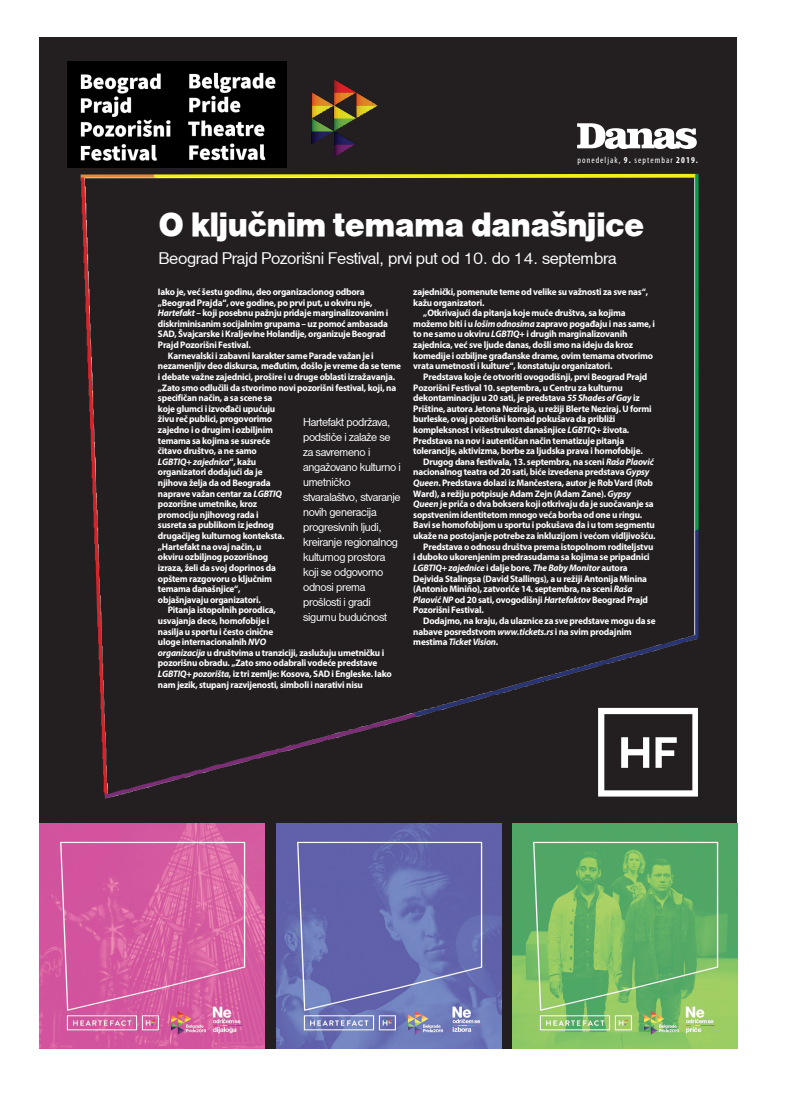
<style>
.page{position:relative;width:794px;height:1098px;background:#fff}
.page>*{position:absolute;margin:0;border:0;box-sizing:border-box;transform-origin:0 0}
.t1{font:900 35px "Nimbus Re Sans";letter-spacing:-.02em;color:#fff}
.t2{font:17.5px "Nimbus Re Sans";letter-spacing:-.015em;color:#fff}
.t3{font:12px/15px "Nimbus Re Sans";letter-spacing:-.025em;color:#fff}
.t4{font:700 9.5px "Myriad YU Pro";letter-spacing:-.02em;color:#fff}
.t5{font:italic 700 9.5px "Myriad YU Pro";letter-spacing:-.02em;color:#fff}
.t6{font:9px "Myriad YU Pro Cond";letter-spacing:.115em;color:#fff}
.s1{font-weight:700}
.s2{font-style:italic}
.s3{font-style:normal}
</style>
<div class="page">
<div style="left:40px;top:37px;width:697px;height:1010px;background:#231f20"></div>
<svg style="left:577px;top:123px;width:120px;height:26px"></svg>
<img style="left:101px;top:174px;width:597px;height:624px">
<img style="left:276px;top:823px;width:225px;height:224px">
<img style="left:68px;top:61px;width:219px;height:107px">
<img style="left:512px;top:823px;width:225px;height:224px">
<img style="left:40px;top:823px;width:224px;height:224px">
<svg style="left:311px;top:92px;width:44px;height:65px"></svg>
<img style="left:334px;top:80px;width:44px;height:63px">
<p class="t6" style="left:577px;top:157px;width:122px">ponedeljak, <span class="s1">9.</span> septembar <span class="s1">2019.</span></p>
<h1 class="t1" style="left:158px;top:203px;width:487px">O klju~nim temama dana{njice</h1>
<h2 class="t2" style="left:158px;top:248px;width:460px">Beograd Prajd Pozori{ni Festival, prvi put od 10. do 14. septembra</h2>
<p class="t4" style="left:158px;top:288px;width:208px">Iako je, ve} {estu godinu, deo organizacionog odbora</p>
<p class="t4" style="left:158px;top:299px;width:216px">„Beograd Prajda“, ove godine, po prvi put, u okviru nje,</p>
<p class="t4" style="left:158px;top:309px;width:232px"><span class="s2">Hartefakt</span> – koji posebnu pa`nju pridaje marginalizovanim i</p>
<p class="t4" style="left:158px;top:320px;width:232px">diskriminisanim socijalnim grupama – uz pomo} ambasada</p>
<p class="t4" style="left:158px;top:330px;width:229px">SAD, [vajcarske i Kraljevine Holandije, organizuje Beograd</p>
<p class="t4" style="left:158px;top:341px;width:94px">Prajd Pozori{ni Festival.</p>
<p class="t4" style="left:168px;top:352px;width:207px">Karnevalski i zabavni karakter same Parade va`an je i</p>
<p class="t4" style="left:158px;top:362px;width:245px">nezamenljiv deo diskursa, me|utim, do{lo je vreme da se teme</p>
<p class="t4" style="left:158px;top:373px;width:239px">i debate va`ne zajednici, pro{ire i u druge oblasti izra`avanja.</p>
<p class="t4" style="left:158px;top:383px;width:240px">„Zato smo odlu~ili da stvorimo novi pozori{ni festival, koji, na</p>
<p class="t4" style="left:158px;top:394px;width:116px">specifi~an na~in, a sa scene sa</p>
<p class="t4" style="left:158px;top:405px;width:119px">koje glumci i izvo|a~i upu}uju</p>
<p class="t4" style="left:158px;top:415px;width:116px">`ivu re~ publici, progovorimo</p>
<p class="t4" style="left:158px;top:426px;width:117px">zajedno i o drugim i ozbiljnim</p>
<p class="t4" style="left:158px;top:436px;width:114px">temama sa kojima se susre}e</p>
<p class="t4" style="left:158px;top:447px;width:100px">~itavo dru{tvo, a ne samo</p>
<p class="t5" style="left:158px;top:458px;width:100px">LGBTIQ+ zajednica<span class="s3">“, ka`u</span></p>
<p class="t4" style="left:158px;top:468px;width:106px">organizatori dodaju}i da je</p>
<p class="t4" style="left:158px;top:479px;width:114px">njihova `elja da od Beograda</p>
<p class="t4" style="left:158px;top:489px;width:126px">naprave va`an centar za <span class="s2">LGBTIQ</span></p>
<p class="t4" style="left:158px;top:500px;width:101px">pozori{ne umetnike, kroz</p>
<p class="t4" style="left:158px;top:511px;width:102px">promociju njihovog rada i</p>
<p class="t4" style="left:158px;top:521px;width:117px">susreta sa publikom iz jednog</p>
<p class="t4" style="left:158px;top:532px;width:128px">druga~ijeg kulturnog konteksta.</p>
<p class="t4" style="left:158px;top:542px;width:105px">„Hartefakt na ovaj na~in, u</p>
<p class="t4" style="left:158px;top:553px;width:112px">okviru ozbiljnog pozori{nog</p>
<p class="t4" style="left:158px;top:564px;width:120px">izraza, `eli da svoj doprinos da</p>
<p class="t4" style="left:158px;top:574px;width:116px">op{tem razgovoru o klju~nim</p>
<p class="t4" style="left:158px;top:585px;width:84px">temama dana{njice“,</p>
<p class="t4" style="left:158px;top:595px;width:104px">obja{njavaju organizatori.</p>
<p class="t4" style="left:168px;top:606px;width:109px">Pitanja istopolnih porodica,</p>
<p class="t4" style="left:158px;top:617px;width:113px">usvajanja dece, homofobije i</p>
<p class="t4" style="left:158px;top:627px;width:117px">nasilja u sportu i ~esto cini~ne</p>
<p class="t4" style="left:158px;top:638px;width:110px">uloge internacionalnih <span class="s2">NVO</span></p>
<p class="t4" style="left:158px;top:648px;width:228px"><span class="s2">organizacija</span> u dru{tvima u tranziciji, zaslu`uju umetni~ku i</p>
<p class="t4" style="left:158px;top:659px;width:221px">pozori{nu obradu. „Zato smo odabrali vode}e predstave</p>
<p class="t4" style="left:158px;top:670px;width:235px"><span class="s2">LGBTIQ+ pozori{ta</span>, iz tri zemlje: Kosova, SAD i Engleske. Iako</p>
<p class="t4" style="left:158px;top:680px;width:206px">nam jezik, stupanj razvijenosti, simboli i narativi nisu</p>
<p class="t3" style="left:303px;top:414px;width:99px">Hartefakt podr`ava, podsti~e i zala`e se za savremeno i anga`ovano kulturno i umetni~ko stvarala{tvo, stvaranje novih generacija progresivnih ljudi, kreiranje regionalnog kulturnog prostora koji se odgovorno odnosi prema pro{losti i gradi sigurnu budu}nost</p>
<p class="t4" style="left:413px;top:288px;width:236px">zajedni~ki, pomenute teme od velike su va`nosti za sve nas“,</p>
<p class="t4" style="left:413px;top:299px;width:73px">ka`u organizatori.</p>
<p class="t4" style="left:423px;top:309px;width:204px">„Otkrivaju}i da pitanja koje mu~e dru{tva, sa kojima</p>
<p class="t4" style="left:413px;top:320px;width:243px">mo`emo biti i u <span class="s2">lo{im odnosima</span> zapravo poga|aju i nas same, i</p>
<p class="t4" style="left:413px;top:330px;width:216px">to ne samo u okviru <span class="s2">LGBTIQ+</span> i drugih marginalizovanih</p>
<p class="t4" style="left:413px;top:341px;width:221px">zajednica, ve} sve ljude danas, do{li smo na ideju da kroz</p>
<p class="t4" style="left:413px;top:352px;width:241px">komedije i ozbiljne gra|anske drame, ovim temama otvorimo</p>
<p class="t4" style="left:413px;top:362px;width:201px">vrata umetnosti i kulture“, konstatuju organizatori.</p>
<p class="t4" style="left:423px;top:373px;width:226px">Predstava koje }e otvoriti ovogodi{nji, prvi Beograd Prajd</p>
<p class="t4" style="left:413px;top:383px;width:211px">Pozori{ni Festival 10. septembra, u Centru za kulturnu</p>
<p class="t4" style="left:413px;top:394px;width:228px">dekontaminaciju u 20 sati, je predstava <span class="s2">55 Shades of Gay</span> iz</p>
<p class="t4" style="left:413px;top:405px;width:240px">Pri{tine, autora Jetona Neziraja, u re`iji Blerte Neziraj. U formi</p>
<p class="t4" style="left:413px;top:415px;width:203px">burleske, ovaj pozori{ni komad poku{ava da pribli`i</p>
<p class="t4" style="left:413px;top:426px;width:218px">kompleksnost i vi{estrukost dana{njice <span class="s2">LGBTIQ+</span> `ivota.</p>
<p class="t4" style="left:413px;top:436px;width:212px">Predstava na nov i autenti~an na~in tematizuje pitanja</p>
<p class="t4" style="left:413px;top:447px;width:231px">tolerancije, aktivizma, borbe za ljudska prava i homofobije.</p>
<p class="t4" style="left:423px;top:458px;width:232px">Drugog dana festivala, 13. septembra, na sceni <span class="s2">Ra{a Plaovi}</span></p>
<p class="t4" style="left:413px;top:468px;width:238px">nacionalnog teatra od 20 sati, bi}e izvedena predstava <span class="s2">Gypsy</span></p>
<p class="t4" style="left:413px;top:479px;width:241px"><span class="s2">Queen</span>. Predstava dolazi iz Man~estera, autor je Rob Vard (Rob</p>
<p class="t4" style="left:413px;top:489px;width:219px">Ward), a re`iju potpisuje Adam Zejn (Adam Zane). <span class="s2">Gypsy</span></p>
<p class="t4" style="left:413px;top:500px;width:242px"><span class="s2">Queen</span> je pri~a o dva boksera koji otkrivaju da je suo~avanje sa</p>
<p class="t4" style="left:413px;top:511px;width:230px">sopstvenim identitetom mnogo ve}a borba od one u ringu.</p>
<p class="t4" style="left:413px;top:521px;width:243px">Bavi se homofobijom u sportu i poku{ava da i u tom segmentu</p>
<p class="t4" style="left:413px;top:532px;width:244px">uka`e na postojanje potrebe za inkluzijom i ve}om vidljivo{}u.</p>
<p class="t4" style="left:423px;top:542px;width:232px">Predstava o odnosu dru{tva prema istopolnom roditeljstvu</p>
<p class="t4" style="left:413px;top:553px;width:238px">i duboko ukorenjenim predrasudama sa kojima se pripadnici</p>
<p class="t5" style="left:413px;top:564px;width:216px">LGBTIQ+ zajednice <span class="s3">i dalje bore,</span> The Baby Monitor <span class="s3">autora</span></p>
<p class="t4" style="left:413px;top:574px;width:235px">Dejvida Stalingsa (David Stallings), a u re`iji Antonija Minina</p>
<p class="t4" style="left:413px;top:585px;width:221px">(Antonio Miniño), zatvori}e 14. septembra, na sceni <span class="s2">Ra{a</span></p>
<p class="t4" style="left:413px;top:595px;width:236px"><span class="s2">Plaovi} NP</span> od 20 sati, ovogodi{nji <span class="s2">Hartefaktov</span> Beograd Prajd</p>
<p class="t4" style="left:413px;top:606px;width:72px">Pozori{ni Festival.</p>
<p class="t4" style="left:423px;top:617px;width:234px">Dodajmo, na kraju, da ulaznice za sve predstave mogu da se</p>
<p class="t4" style="left:413px;top:627px;width:220px">nabave posredstvom <span class="s2">www.tickets.rs</span> i na svim prodajnim</p>
<p class="t5" style="left:413px;top:638px;width:87px"><span class="s3">mestima</span> Ticket Vision<span class="s3">.</span></p>
</div>
